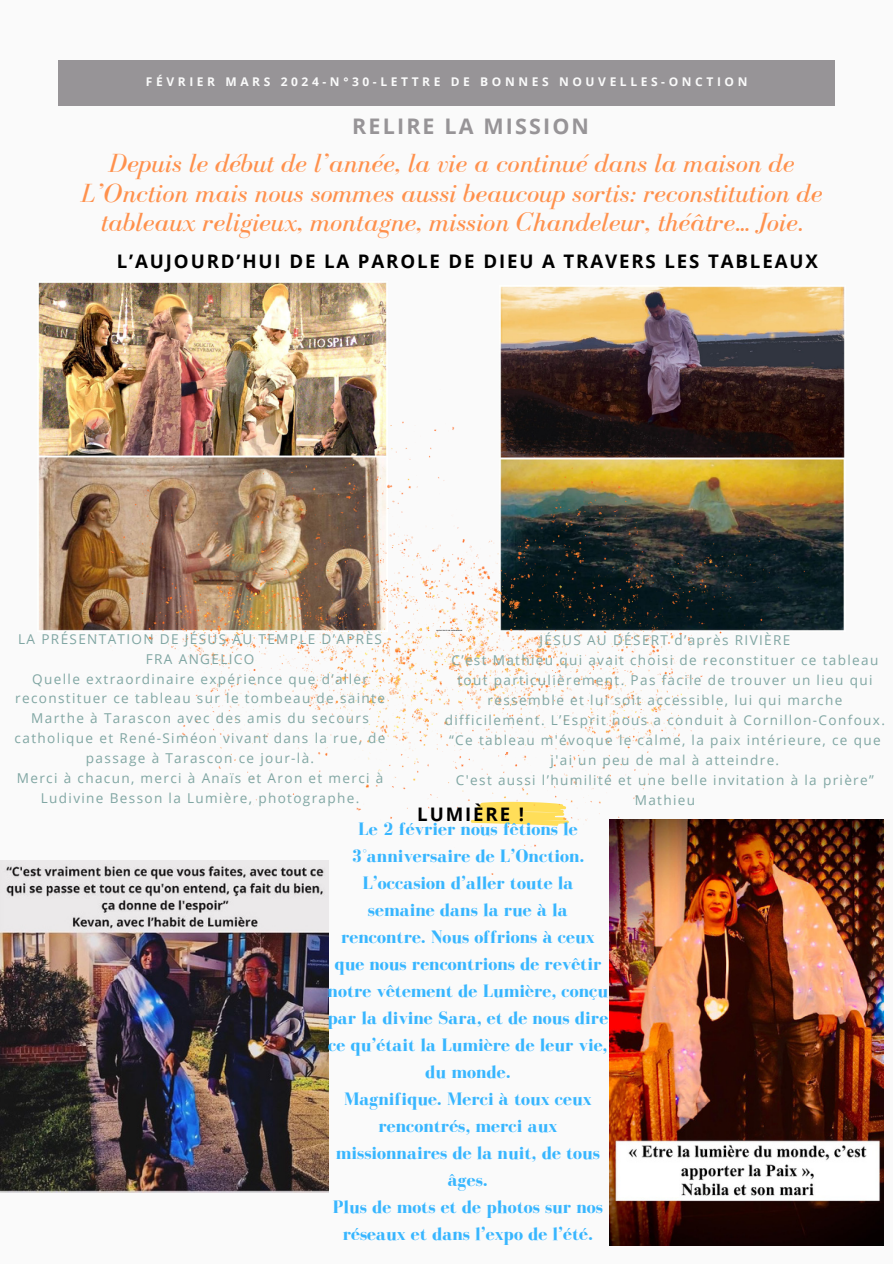
<style>
.page{position:relative;width:893px;height:1264px;background:#fff}
.page>*{position:absolute;margin:0;border:0;box-sizing:border-box;transform-origin:0 0}
.t1{font:italic 27px/29.2px "Bodoni FLF";color:#ff914d;text-align:center}
.t2{font:700 21.45px "Open Sans";letter-spacing:.1em;color:#979497}
.t3{font:700 18.6px/27px "Bodoni FLF";color:#38b6ff;text-align:center}
.t4{font:700 18.6px "Open Sans";letter-spacing:.1em;color:#000}
.t5{font:13.5px/20px "Open Sans";letter-spacing:.1em;color:#80a6a3;text-align:center}
.t6{font:700 12px "Open Sans";letter-spacing:.3em;color:#fafafa}
</style>
<div class="page">
<div style="left:0;top:0;width:892px;height:1263px;background:#fafafa"></div>
<div style="left:59px;top:60px;width:776px;height:45px;background:#979497"></div>
<img style="left:38px;top:282px;width:349px;height:349px">
<img style="left:609px;top:819px;width:274px;height:426px">
<img style="left:500px;top:286px;width:345px;height:345px">
<img style="left:89px;top:389px;width:715px;height:485px">
<img style="left:0;top:860px;width:328px;height:332px">
<p class="t6" style="left:146px;top:73px;width:603px">FÉVRIER MARS 2024-N°30-LETTRE DE BONNES NOUVELLES-ONCTION</p>
<h2 class="t2" style="left:352px;top:111px;width:238px">RELIRE LA MISSION</h2>
<h1 class="t1" style="left:81px;top:149px;width:743px">Depuis le début de l’année, la vie a continué dans la maison de<br>L’Onction mais nous sommes aussi beaucoup sortis: reconstitution de tableaux religieux, montagne, mission Chandeleur, théâtre... Joie.</h1>
<h3 class="t4" style="left:117px;top:248px;width:702px">L’AUJOURD’HUI DE LA PAROLE DE DIEU A TRAVERS LES TABLEAUX</h3>
<p class="t5" style="left:15px;top:628px;width:372px">LA PRÉSENTATION DE JÉSUS AU TEMPLE D’APRÈS FRA ANGELICO<br>Quelle extraordinaire expérience que d’aller reconstituer ce tableau sur le tombeau de sainte Marthe à Tarascon avec des amis du secours catholique et René-Siméon vivant dans la rue, de passage à Tarascon ce jour-là.<br>Merci à chacun, merci à Anaïs et Aron et merci à Ludivine Besson la Lumière, photographe.</p>
<p class="t5" style="left:445px;top:630px;width:441px">JÉSUS AU DÉSERT d’après RIVIÈRE<br>C’est Mathieu qui avait choisi de reconstituer ce tableau tout particulièrement. Pas facile de trouver un lieu qui ressemble et lui soit accessible, lui qui marche difficilement. L’Esprit nous a conduit à Cornillon-Confoux. “Ce tableau m'évoque le calme, la paix intérieure, ce que j'ai un peu de mal à atteindre.<br>C'est aussi l’humilité et une belle invitation à la prière” Mathieu</p>
<h3 class="t4" style="left:417px;top:800px;width:108px">LUMIÈRE !</h3>
<p class="t3" style="left:327px;top:814px;width:282px">Le 2 février nous fêtions le<br>3°anniversaire de L’Onction.<br>L’occasion d’aller toute la semaine dans la rue à la rencontre. Nous offrions à ceux que nous rencontrions de revêtir notre vêtement de Lumière, conçu par la divine Sara, et de nous dire ce qu’était la Lumière de leur vie, du monde.<br>Magnifique. Merci à toux ceux rencontrés, merci aux missionnaires de la nuit, de tous âges.<br>Plus de mots et de photos sur nos réseaux et dans l’expo de l’été.</p>
</div>
